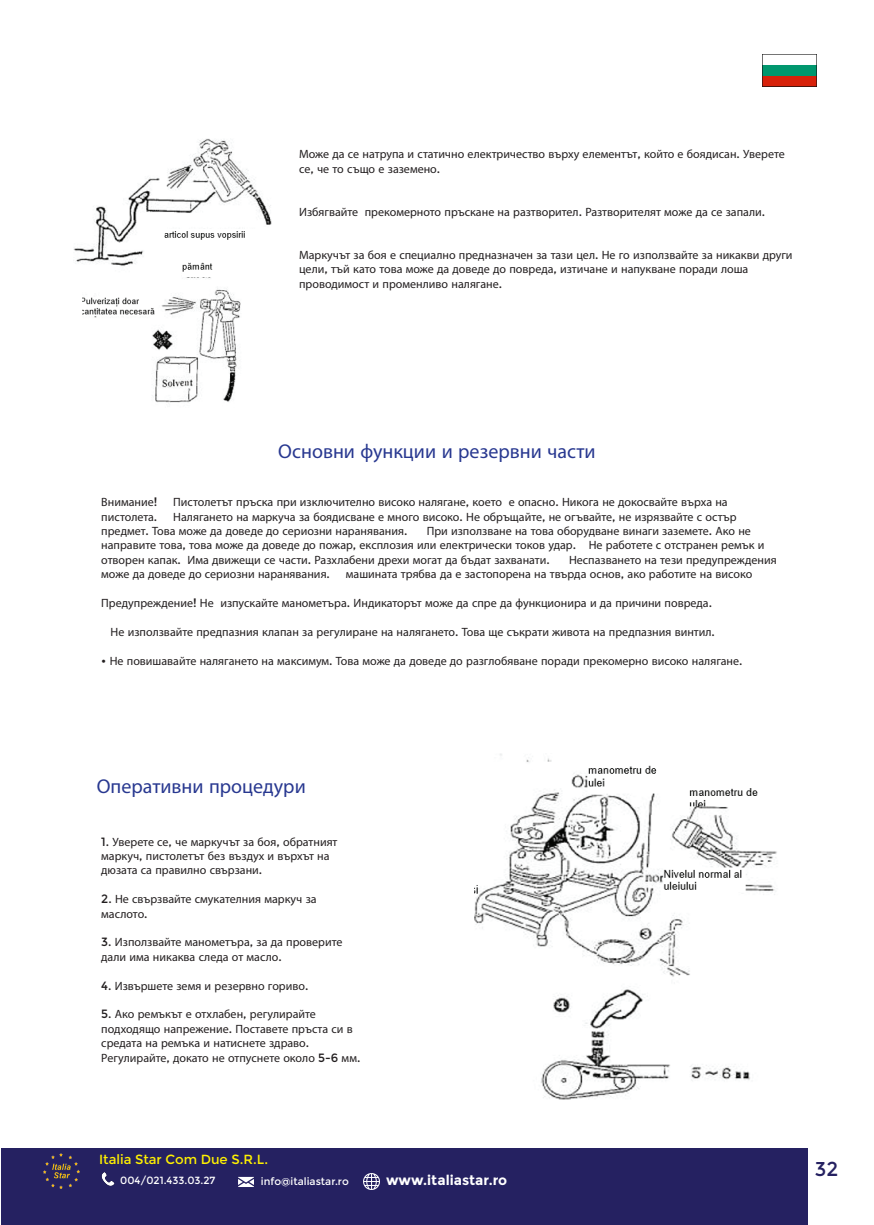
<style>
.page{position:relative;width:874px;height:1225px;background:#fff}
.page>*{position:absolute;margin:0;border:0;box-sizing:border-box;transform-origin:0 0}
.t1{font:20px "Myriad Pro";color:#283890}
.t2{font:20px "Montserrat";color:#252161}
.t3{font:700 13.8px "Montserrat";color:#fff}
.t4{font:13.2px "Montserrat";color:#fff101}
.t5{font:12px/14.4px "Myriad Pro";color:#231f20}
.t6{font:10.4px "Montserrat";color:#fff}
.s1{font-family:"Montserrat"}
</style>
<div class="page">
<div style="left:1px;top:1149px;width:806px;height:76px;background:#252161"></div>
<img style="left:44px;top:1153px;width:36px;height:35px">
<svg style="left:101px;top:1172px;width:13px;height:13px"></svg>
<img style="left:238px;top:1176px;width:16px;height:11px">
<img style="left:363px;top:1173px;width:16px;height:16px">
<img style="left:74px;top:138px;width:197px;height:141px">
<img style="left:82px;top:288px;width:159px;height:115px">
<img style="left:474px;top:753px;width:303px;height:347px">
<img style="left:762px;top:54px;width:54px;height:33px">
<p class="t5" style="left:299px;top:147px;width:487px">Може да се натрупа и статично електричество върху елементът<span class="s1">,</span> който е боядисан<span class="s1">.</span> Уверете се<span class="s1">,</span> че то също е заземено<span class="s1">.</span></p>
<p class="t5" style="left:299px;top:204px;width:467px">Избягвайте прекомерното пръскане на разтворител<span class="s1">.</span> Разтворителят може да се запали<span class="s1">.</span></p>
<p class="t5" style="left:299px;top:248px;width:495px">Маркучът за боя е специално предназначен за тази цел<span class="s1">.</span> Не го използвайте за никакви други цели<span class="s1">,</span> тъй като това може да доведе до повреда<span class="s1">,</span> изтичане и напукване поради лоша проводимост и променливо налягане<span class="s1">.</span></p>
<h1 class="t1" style="left:278px;top:439px;width:319px">Основни функции и резервни части</h1>
<p class="t5" style="left:101px;top:495px;width:57px">Внимание<span class="s1">!</span></p>
<p class="t5" style="left:173px;top:495px;width:556px">Пистолетът пръска при изключително високо налягане<span class="s1">,</span> което е опасно<span class="s1">.</span> Никога не докосвайте върха на</p>
<p class="t5" style="left:101px;top:509px;width:57px">пистолета<span class="s1">.</span></p>
<p class="t5" style="left:101px;top:509px;width:636px;text-indent:72px">Налягането на маркуча за боядисване е много високо<span class="s1">.</span> Не обръщайте<span class="s1">,</span> не огъвайте<span class="s1">,</span> не изрязвайте с остър предмет<span class="s1">.</span> Това може да доведе до сериозни наранявания<span class="s1">.</span></p>
<p class="t5" style="left:101px;top:523px;width:664px;text-indent:325px">При използване на това оборудване винаги заземете<span class="s1">.</span> Ако не направите това<span class="s1">,</span> това може да доведе до пожар<span class="s1">,</span> експлозия или електрически токов удар<span class="s1">.</span> Не работете с отстранен ремък и отворен капак<span class="s1">.</span> Има движещи се части<span class="s1">.</span> Разхлабени дрехи могат да бъдат захванати<span class="s1">.</span></p>
<p class="t5" style="left:568px;top:552px;width:209px">Неспазването на тези предупреждения</p>
<p class="t5" style="left:101px;top:567px;width:230px">може да доведе до сериозни наранявания<span class="s1">.</span></p>
<p class="t5" style="left:346px;top:567px;width:408px">машината трябва да е застопорена на твърда основ<span class="s1">,</span> ако работите на високо</p>
<p class="t5" style="left:101px;top:595px;width:612px">Предупреждение<span class="s1">!</span> Не изпускайте манометъра<span class="s1">.</span> Индикаторът може да спре да функционира и да причини повреда<span class="s1">.</span></p>
<p class="t5" style="left:110px;top:624px;width:605px">Не използвайте предпазния клапан за регулиране на налягането<span class="s1">.</span> Това ще съкрати живота на предпазния винтил<span class="s1">.</span></p>
<p class="t5" style="left:101px;top:653px;width:642px"><span class="s1">•</span> Не повишавайте налягането на максимум<span class="s1">.</span> Това може да доведе до разглобяване поради прекомерно високо налягане<span class="s1">.</span></p>
<h1 class="t1" style="left:97px;top:773px;width:210px">Оперативни процедури</h1>
<p class="t5" style="left:101px;top:834px;width:238px"><span class="s1">1.</span> Уверете се<span class="s1">,</span> че маркучът за боя<span class="s1">,</span> обратният маркуч<span class="s1">,</span> пистолетът без въздух и върхът на дюзата са правилно свързани<span class="s1">.</span></p>
<p class="t5" style="left:101px;top:891px;width:217px"><span class="s1">2.</span> Не свързвайте смукателния маркуч за маслото<span class="s1">.</span></p>
<p class="t5" style="left:101px;top:935px;width:242px"><span class="s1">3.</span> Използвайте манометъра<span class="s1">,</span> за да проверите дали има никаква следа от масло<span class="s1">.</span></p>
<p class="t5" style="left:101px;top:978px;width:208px"><span class="s1">4.</span> Извършете земя и резервно гориво<span class="s1">.</span></p>
<p class="t5" style="left:101px;top:1007px;width:260px"><span class="s1">5.</span> Ако ремъкът е отхлабен<span class="s1">,</span> регулирайте подходящо напрежение<span class="s1">.</span> Поставете пръста си в средата на ремъка и натиснете здраво<span class="s1">.<br></span>Регулирайте<span class="s1">,</span> докато не отпуснете около <span class="s1">5-6</span> мм<span class="s1">.</span></p>
<p class="t4" style="left:99px;top:1152px;width:170px">Italia Star Com Due S.R.L.</p>
<p class="t6" style="left:120px;top:1174px;width:97px">004/021.433.03.27</p>
<p class="t6" style="left:261px;top:1175px;width:89px">info@italiastar.ro</p>
<p class="t3" style="left:386px;top:1171px;width:123px">www.italiastar.ro</p>
<h1 class="t2" style="left:814px;top:1157px;width:25px">32</h1>
</div>
